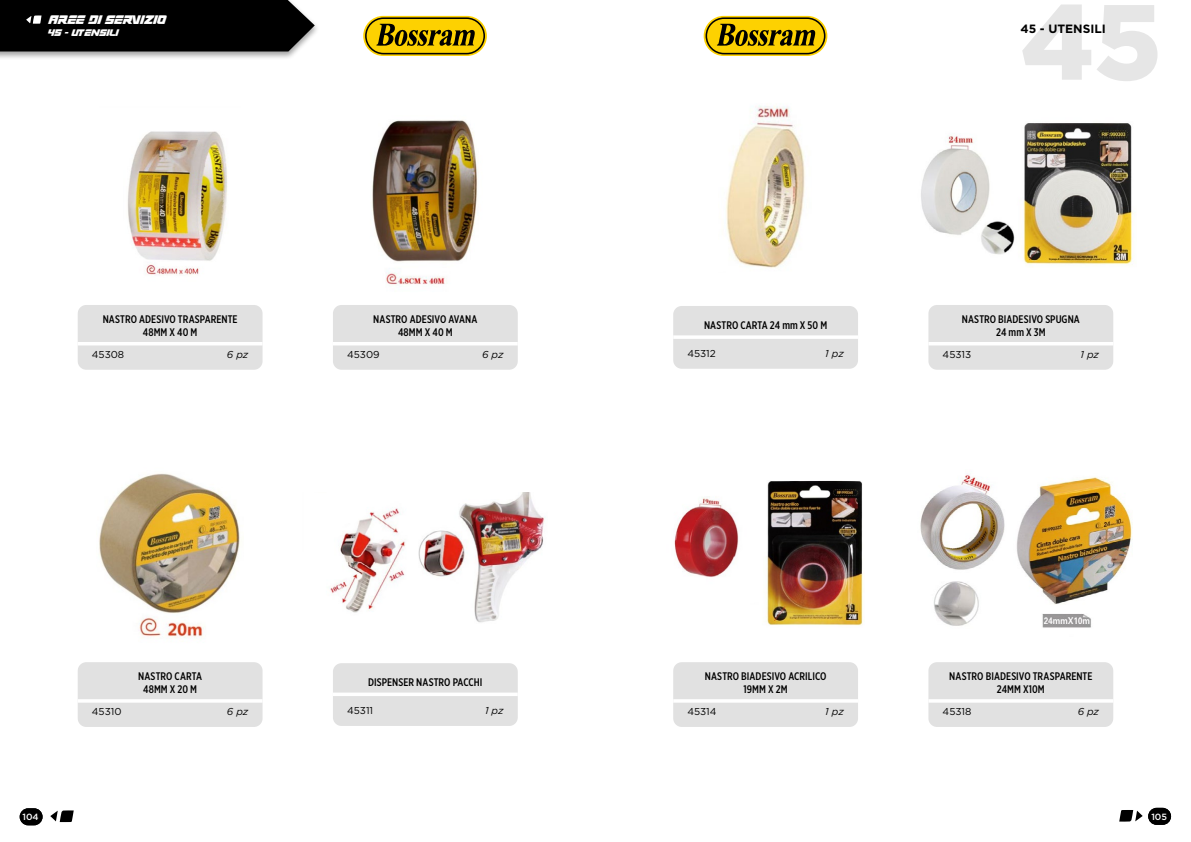
<style>
.page{position:relative;width:1191px;height:842px;background:#fff}
.page>*{position:absolute;margin:0;border:0;box-sizing:border-box;transform-origin:0 0}
.t1{font:900 106.8px "Gotham";color:#000}
.t2{font:13px "STAR7";letter-spacing:-.02em;color:#fff}
.t3{font:700 12px "Gotham";color:#000}
.t4{font:500 11px/13.2px "Gotham X Narrow";letter-spacing:.005em;color:#000;text-align:center}
.t5{font:10px "Gotham";color:#000}
.t6{font:italic 10px "Gotham";letter-spacing:-.01em;color:#000}
.t7{font:10px "STAR7";letter-spacing:-.015em;color:#fff}
.t8{font:500 9px "Gotham";color:#fff}
</style>
<div class="page">
<img style="left:127px;top:131px;width:101px;height:144px">
<img style="left:372px;top:120px;width:106px;height:165px">
<img style="left:99px;top:473px;width:141px;height:166px">
<img style="left:330px;top:493px;width:216px;height:130px">
<img style="left:726px;top:105px;width:79px;height:163px">
<img style="left:921px;top:123px;width:212px;height:142px">
<img style="left:674px;top:481px;width:189px;height:145px">
<img style="left:920px;top:475px;width:212px;height:153px">
<div style="left:75px;top:302px;width:190px;height:71px;background:#e1e1e1;border-radius:12px"></div>
<hr style="left:78px;top:342px;width:184px;height:3px;background:#fff">
<div style="left:72px;top:299px;width:196px;height:77px;border:6px solid #fff;border-radius:12px"></div>
<div style="left:330px;top:302px;width:191px;height:71px;background:#e1e1e1;border-radius:12px"></div>
<hr style="left:333px;top:342px;width:185px;height:3px;background:#fff">
<div style="left:327px;top:299px;width:197px;height:77px;border:6px solid #fff;border-radius:12px"></div>
<div style="left:75px;top:659px;width:190px;height:71px;background:#e1e1e1;border-radius:12px"></div>
<hr style="left:78px;top:699px;width:184px;height:4px;background:#fff">
<div style="left:72px;top:656px;width:196px;height:77px;border:6px solid #fff;border-radius:12px"></div>
<div style="left:330px;top:660px;width:191px;height:69px;background:#e1e1e1;border-radius:12px"></div>
<hr style="left:333px;top:693px;width:185px;height:3px;background:#fff">
<div style="left:327px;top:657px;width:197px;height:75px;border:6px solid #fff;border-radius:12px"></div>
<div style="left:670px;top:303px;width:191px;height:69px;background:#e1e1e1;border-radius:12px"></div>
<hr style="left:673px;top:335px;width:185px;height:4px;background:#fff">
<div style="left:667px;top:300px;width:197px;height:75px;border:6px solid #fff;border-radius:12px"></div>
<div style="left:925px;top:302px;width:191px;height:71px;background:#e1e1e1;border-radius:12px"></div>
<hr style="left:928px;top:342px;width:185px;height:3px;background:#fff">
<div style="left:922px;top:299px;width:197px;height:77px;border:6px solid #fff;border-radius:12px"></div>
<div style="left:670px;top:659px;width:191px;height:71px;background:#e1e1e1;border-radius:12px"></div>
<hr style="left:673px;top:699px;width:185px;height:4px;background:#fff">
<div style="left:667px;top:656px;width:197px;height:77px;border:6px solid #fff;border-radius:12px"></div>
<div style="left:925px;top:659px;width:191px;height:71px;background:#e1e1e1;border-radius:12px"></div>
<hr style="left:928px;top:699px;width:185px;height:4px;background:#fff">
<div style="left:922px;top:656px;width:197px;height:77px;border:6px solid #fff;border-radius:12px"></div>
<div style="left:0;top:0;width:320px;height:60px;background:#000;opacity:.37"></div>
<div style="left:0;top:0;width:315px;height:51px;background:#000"></div>
<div style="left:20px;top:808px;width:23px;height:17px;background:#000;border-radius:9px"></div>
<svg style="left:50px;top:810px;width:24px;height:12px"></svg>
<div style="left:1148px;top:808px;width:23px;height:17px;background:#000;border-radius:9px"></div>
<svg style="left:1119px;top:810px;width:23px;height:12px"></svg>
<svg style="left:363px;top:16px;width:124px;height:40px"></svg>
<svg style="left:365px;top:17px;width:120px;height:37px;background:#b3960a"></svg>
<svg style="left:703px;top:16px;width:124px;height:40px"></svg>
<svg style="left:705px;top:17px;width:120px;height:37px;background:#b3960a"></svg>
<p class="t2" style="left:48px;top:12px;width:119px">AREE DI SERVIZIO</p>
<p class="t7" style="left:48px;top:27px;width:71px">45 - UTENSILI</p>
<p class="t4" style="left:103px;top:312px;width:136px">NASTRO ADESIVO TRASPARENTE<br>48MM X 40 M</p>
<p class="t5" style="left:92px;top:348px;width:34px">45308</p>
<p class="t6" style="left:227px;top:348px;width:23px">6 pz</p>
<p class="t4" style="left:373px;top:312px;width:106px">NASTRO ADESIVO AVANA<br>48MM X 40 M</p>
<p class="t5" style="left:347px;top:348px;width:34px">45309</p>
<p class="t6" style="left:482px;top:348px;width:23px">6 pz</p>
<p class="t4" style="left:138px;top:669px;width:65px">NASTRO CARTA<br>48MM X 20 M</p>
<p class="t5" style="left:92px;top:705px;width:31px">45310</p>
<p class="t6" style="left:227px;top:705px;width:23px">6 pz</p>
<p class="t4" style="left:368px;top:676px;width:116px">DISPENSER NASTRO PACCHI</p>
<p class="t5" style="left:347px;top:704px;width:28px">45311</p>
<p class="t6" style="left:485px;top:704px;width:20px">1 pz</p>
<p class="t4" style="left:704px;top:319px;width:125px">NASTRO CARTA 24 mm X 50 M</p>
<p class="t5" style="left:687px;top:347px;width:30px">45312</p>
<p class="t6" style="left:825px;top:347px;width:20px">1 pz</p>
<h1 class="t1" style="left:1020px;top:-32px;width:142px">45</h1>
<p class="t3" style="left:1020px;top:21px;width:60px">45 - UTENSILI</p>
<p class="t4" style="left:961px;top:312px;width:120px">NASTRO BIADESIVO SPUGNA<br>24 mm X 3M</p>
<p class="t5" style="left:942px;top:348px;width:30px">45313</p>
<p class="t6" style="left:1080px;top:348px;width:20px">1 pz</p>
<p class="t4" style="left:705px;top:669px;width:123px">NASTRO BIADESIVO ACRILICO<br>19MM X 2M</p>
<p class="t5" style="left:687px;top:705px;width:31px">45314</p>
<p class="t6" style="left:825px;top:705px;width:20px">1 pz</p>
<p class="t4" style="left:949px;top:669px;width:145px">NASTRO BIADESIVO TRASPARENTE<br>24MM X10M</p>
<p class="t5" style="left:942px;top:705px;width:30px">45318</p>
<p class="t6" style="left:1077px;top:705px;width:23px">6 pz</p>
<p class="t8" style="left:23px;top:811px;width:18px">104</p>
<p class="t8" style="left:1151px;top:811px;width:17px">105</p>
</div>
